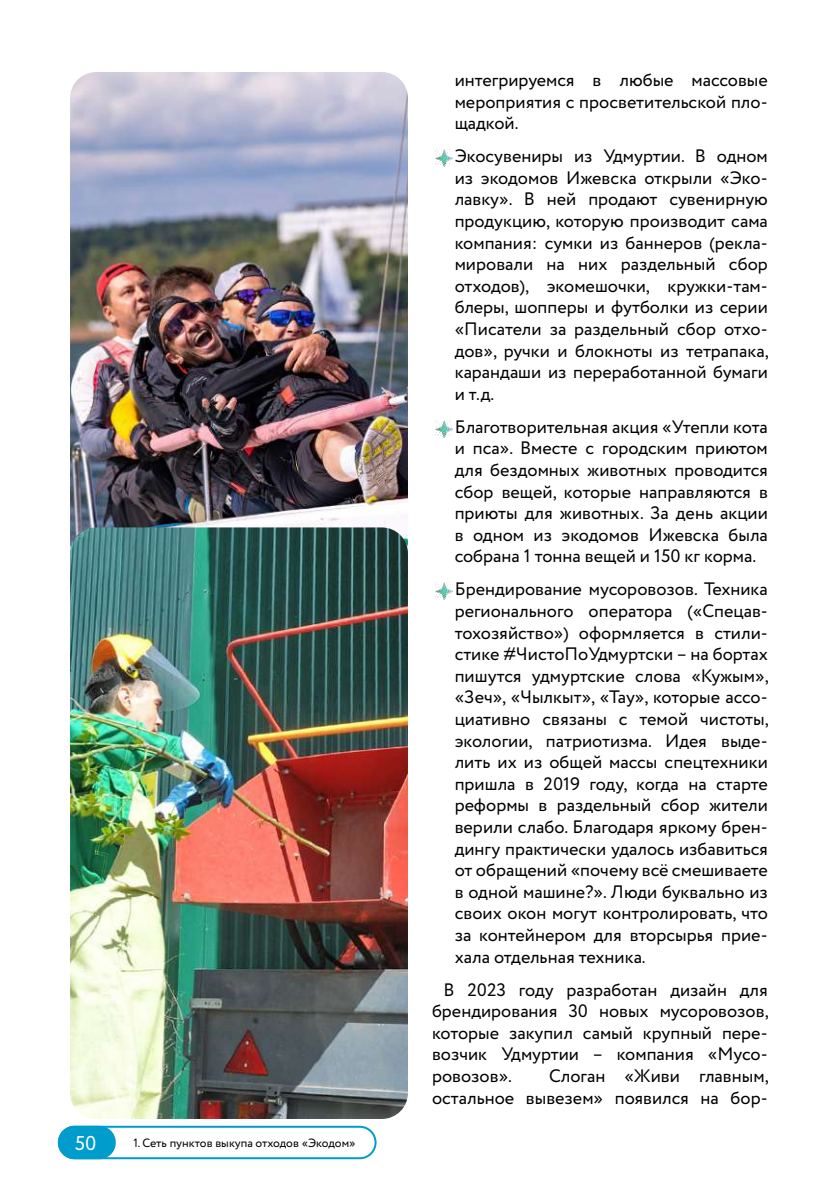
<style>
.page{position:relative;width:840px;height:1191px;background:#fff}
.page>*{position:absolute;margin:0;border:0;box-sizing:border-box;transform-origin:0 0}
.t1{font:20px "Circe";color:#fff}
.t2{font:18px/21.6px "Circe";color:#000;text-align:justify}
.t3{font:12px "Circe";color:#000}
</style>
<div class="page">
<div style="left:59px;top:1126px;width:56px;height:32px;background:#009dcc;border-radius:16px"></div>
<div style="left:58px;top:1125px;width:58px;height:34px;border:2px solid #009dcc;border-radius:16px"></div>
<img style="left:70px;top:72px;width:338px;height:455px">
<img style="left:70px;top:527px;width:338px;height:592px">
<img style="left:435px;top:149px;width:17px;height:18px">
<img style="left:435px;top:420px;width:17px;height:17px">
<img style="left:435px;top:582px;width:17px;height:18px">
<div style="left:58px;top:1125px;width:318px;height:34px;border:2px solid #009dcc;border-radius:16px"></div>
<p class="t1" style="left:75px;top:1129px;width:23px">50</p>
<p class="t3" style="left:133px;top:1134px;width:224px">1. Сеть пунктов выкупа отходов «Экодом»</p>
<p class="t2" style="left:454px;top:70px;width:314px">интегрируемся в любые массовые мероприятия с просветительской пло&shy;щадкой.</p>
<p class="t2" style="left:454px;top:146px;width:315px;text-indent:-11px">• Экосувениры из Удмуртии. В одном из экодомов Ижевска открыли «Эко&shy;лавку». В ней продают сувенирную продукцию, которую производит сама компания: сумки из баннеров (рекла&shy;мировали на них раздельный сбор отходов), экомешочки, кружки-там&shy;блеры, шопперы и футболки из серии «Писатели за раздельный сбор отхо&shy;дов», ручки и блокноты из тетрапака, карандаши из переработанной бумаги и т.д.</p>
<p class="t2" style="left:454px;top:416px;width:314px;text-indent:-11px">• Благотворительная акция «Утепли кота и пса». Вместе с городским приютом для бездомных животных проводится сбор вещей, которые направляются в приюты для животных. За день акции в одном из экодомов Ижевска была собрана 1 тонна вещей и 150 кг корма.</p>
<p class="t2" style="left:454px;top:579px;width:315px;text-indent:-11px">• Брендирование мусоровозов. Техника регионального оператора («Спецав&shy;тохозяйство») оформляется в стили&shy;стике #ЧистоПоУдмуртски – на бортах пишутся удмуртские слова «Кужым», «Зеч», «Чылкыт», «Тау», которые ассо&shy;циативно связаны с темой чистоты, экологии, патриотизма. Идея выде&shy;лить их из общей массы спецтехники пришла в 2019 году, когда на старте реформы в раздельный сбор жители верили слабо. Благодаря яркому брен&shy;дингу практически удалось избавиться от обращений «почему всё смешиваете в одной машине?». Люди буквально из своих окон могут контролировать, что за контейнером для вторсырья прие&shy;хала отдельная техника.</p>
<p class="t2" style="left:432px;top:979px;width:338px;text-indent:11px">В 2023 году разработан дизайн для брендирования 30 новых мусоровозов, которые закупил самый крупный пере&shy;возчик Удмуртии – компания «Мусо&shy;ровозов».</p>
<p class="t2" style="left:432px;top:1065px;width:338px;text-align:right">Слоган «Живи главным,<br>остальное вывезем» появился на бор-</p>
</div>
